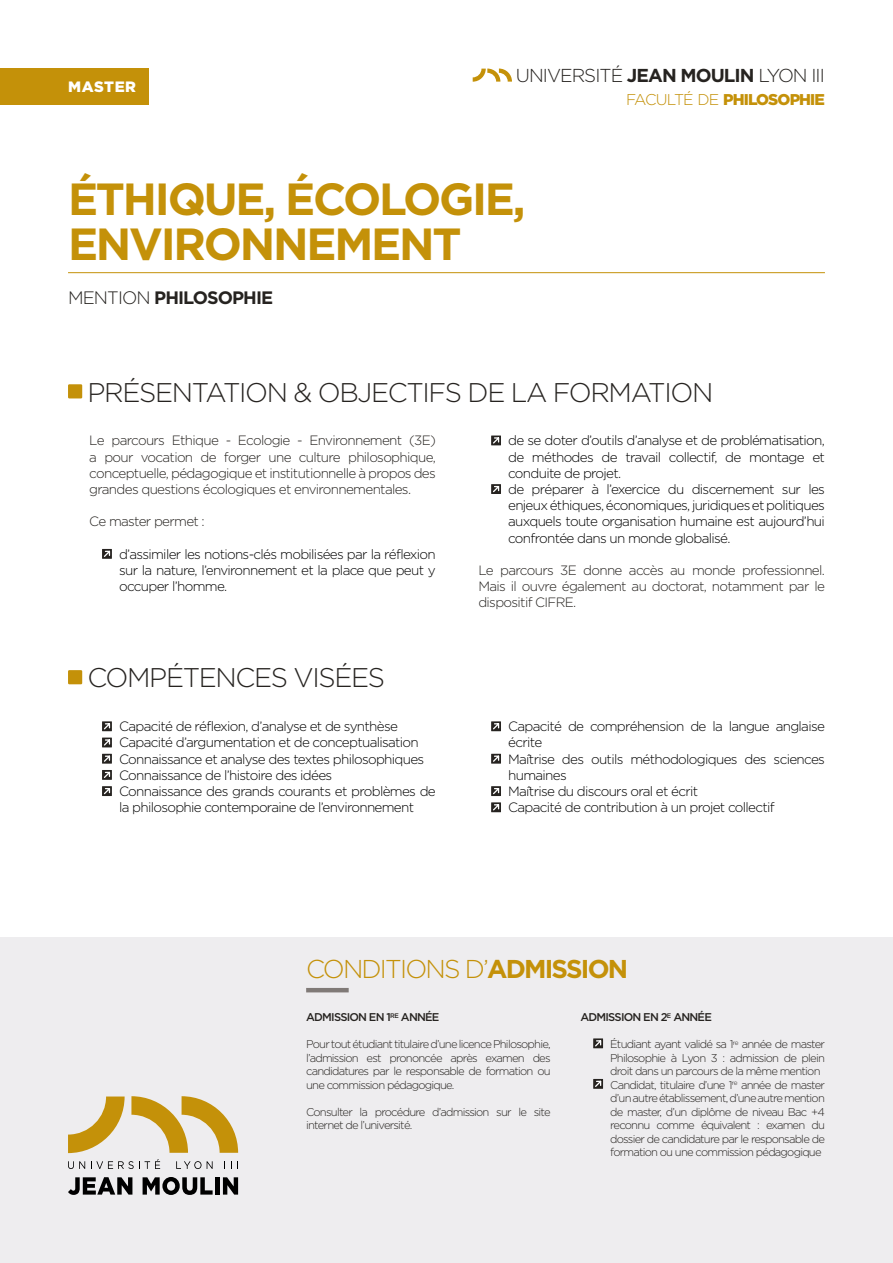
<style>
.page{position:relative;width:893px;height:1263px;background:#fff}
.page>*{position:absolute;margin:0;border:0;box-sizing:border-box;transform-origin:0 0}
.t1{font:700 45px/45px "Gotham";letter-spacing:-.05em;color:#c49109}
.t2{font:300 27px "Gotham";letter-spacing:-.05em;color:#262320}
.t3{font:300 25.8px "Gotham";letter-spacing:-.07em;color:#c49109}
.t4{font:300 18.75px "Gotham";letter-spacing:-.05em;color:#262320}
.t5{font:700 18px "Gotham";letter-spacing:-.05em;color:#262320}
.t6{font:900 15.6px "Gotham";letter-spacing:-.055em;color:#c49109}
.t7{font:900 15px "Gotham";letter-spacing:.04em;color:#fff}
.t8{font:300 13.5px/16.2px "Gotham";letter-spacing:-.05em;color:#000}
.t9{font:300 13.5px/16.2px "Gotham";letter-spacing:-.05em;color:#262320;text-align:justify}
.t10{font:300 12px/14.4px "Gotham";letter-spacing:-.075em;color:#262320}
.t11{font:500 12px "Gotham";letter-spacing:-.075em;color:#262320}
.t12{font:300 11.25px/13.5px "Gotham";letter-spacing:-.07em;color:#262320}
.t13{font:500 11.25px "Gotham";letter-spacing:-.07em;color:#262320}
.s1{font-weight:700}
.s2{font-weight:300}
</style>
<div class="page">
<div style="left:0;top:68px;width:149px;height:36px;background:#c49109"></div>
<div style="left:0;top:937px;width:893px;height:326px;background:#eeedef"></div>
<svg style="left:68px;top:1096px;width:57px;height:57px"></svg>
<svg style="left:131px;top:1096px;width:107px;height:57px"></svg>
<svg style="left:68px;top:1161px;width:17px;height:8px"></svg>
<svg style="left:91px;top:1159px;width:69px;height:10px"></svg>
<svg style="left:176px;top:1161px;width:37px;height:8px"></svg>
<svg style="left:231px;top:1161px;width:7px;height:8px"></svg>
<svg style="left:68px;top:1177px;width:64px;height:18px"></svg>
<svg style="left:143px;top:1177px;width:70px;height:18px"></svg>
<div style="left:215px;top:1177px;width:5px;height:17px;background:#000"></div>
<svg style="left:223px;top:1177px;width:15px;height:17px"></svg>
<svg style="left:473px;top:69px;width:39px;height:13px"></svg>
<hr style="left:68px;top:272px;width:757px;height:1px;background:#c49109">
<svg style="left:102px;top:549px;width:10px;height:10px"></svg>
<svg style="left:103px;top:549px;width:8px;height:9px"></svg>
<svg style="left:491px;top:435px;width:10px;height:10px"></svg>
<svg style="left:492px;top:436px;width:8px;height:9px"></svg>
<svg style="left:491px;top:484px;width:10px;height:10px"></svg>
<svg style="left:492px;top:485px;width:8px;height:8px"></svg>
<svg style="left:102px;top:721px;width:10px;height:10px"></svg>
<svg style="left:103px;top:722px;width:8px;height:9px"></svg>
<svg style="left:102px;top:737px;width:10px;height:10px"></svg>
<svg style="left:103px;top:738px;width:8px;height:9px"></svg>
<svg style="left:102px;top:754px;width:10px;height:10px"></svg>
<svg style="left:103px;top:754px;width:8px;height:9px"></svg>
<svg style="left:102px;top:770px;width:10px;height:10px"></svg>
<svg style="left:103px;top:770px;width:8px;height:9px"></svg>
<svg style="left:102px;top:786px;width:10px;height:10px"></svg>
<svg style="left:103px;top:787px;width:8px;height:8px"></svg>
<svg style="left:491px;top:721px;width:10px;height:10px"></svg>
<svg style="left:492px;top:722px;width:8px;height:9px"></svg>
<svg style="left:491px;top:754px;width:10px;height:10px"></svg>
<svg style="left:492px;top:754px;width:8px;height:9px"></svg>
<svg style="left:491px;top:786px;width:10px;height:10px"></svg>
<svg style="left:492px;top:787px;width:8px;height:8px"></svg>
<svg style="left:491px;top:802px;width:10px;height:10px"></svg>
<svg style="left:492px;top:803px;width:8px;height:9px"></svg>
<svg style="left:593px;top:1038px;width:10px;height:10px"></svg>
<svg style="left:594px;top:1038px;width:8px;height:10px"></svg>
<svg style="left:593px;top:1079px;width:10px;height:10px"></svg>
<svg style="left:594px;top:1079px;width:8px;height:10px"></svg>
<div style="left:68px;top:384px;width:14px;height:14px;background:#c49109"></div>
<div style="left:68px;top:670px;width:14px;height:14px;background:#c49109"></div>
<hr style="left:306px;top:988px;width:43px;height:4px;background:#807a77">
<p class="t7" style="left:68px;top:78px;width:70px">MASTER</p>
<h3 class="t4" style="left:516px;top:65px;width:311px">UNIVERSITÉ <span class="s1">JEAN MOULIN</span> LYON III</h3>
<p class="t6" style="left:626px;top:90px;width:200px"><span class="s2">FACULTÉ DE</span> PHILOSOPHIE</p>
<h1 class="t1" style="left:68px;top:176px;width:459px">ÉTHIQUE, ÉCOLOGIE,<br>ENVIRONNEMENT</h1>
<h3 class="t5" style="left:68px;top:287px;width:207px"><span class="s2">MENTION</span> PHILOSOPHIE</h3>
<h2 class="t2" style="left:88px;top:377px;width:627px">PRÉSENTATION &amp; OBJECTIFS DE LA FORMATION</h2>
<p class="t9" style="left:89px;top:432px;width:348px">Le parcours Ethique - Ecologie - Environnement (3E) a pour vocation de forger une culture philosophique, conceptuelle, pédagogique et institutionnelle à propos des grandes questions écologiques et environnementales.</p>
<p class="t9" style="left:89px;top:513px;width:117px">Ce master permet :</p>
<p class="t8" style="left:119px;top:546px;width:318px;text-align:justify">d’assimiler les notions-clés mobilisées par la réflexion sur la nature, l’environnement et la place que peut y occuper l’homme.</p>
<h2 class="t2" style="left:88px;top:663px;width:299px">COMPÉTENCES VISÉES</h2>
<p class="t8" style="left:508px;top:432px;width:318px">de se doter d’outils d’analyse et de problématisation, de méthodes de travail collectif, de montage et conduite de projet.<br>de préparer à l’exercice du discernement sur les enjeux éthiques, économiques, juridiques et politiques auxquels toute organisation humaine est aujourd’hui confrontée dans un monde globalisé.</p>
<p class="t9" style="left:478px;top:562px;width:348px">Le parcours 3E donne accès au monde professionnel.<br>Mais il ouvre également au doctorat, notamment par le dispositif CIFRE.</p>
<p class="t8" style="left:119px;top:718px;width:318px">Capacité de réflexion, d’analyse et de synthèse Capacité d’argumentation et de conceptualisation Connaissance et analyse des textes philosophiques Connaissance de l’histoire des idées<br>Connaissance des grands courants et problèmes de la philosophie contemporaine de l’environnement</p>
<p class="t8" style="left:508px;top:718px;width:318px">Capacité de compréhension de la langue anglaise écrite<br>Maîtrise des outils méthodologiques des sciences humaines<br>Maîtrise du discours oral et écrit<br>Capacité de contribution à un projet collectif</p>
<h3 class="t3" style="left:306px;top:955px;width:323px">CONDITIONS D’<span class="s1">ADMISSION</span></h3>
<p class="t11" style="left:306px;top:1011px;width:142px">ADMISSION EN 1<sup>RE</sup> ANNÉE</p>
<p class="t10" style="left:306px;top:1039px;width:246px;text-align:justify">Philosophie, l’admission est prononcée après examen des candidatures par le responsable de formation ou une commission pédagogique.</p>
<p class="t13" style="left:306px;top:1011px;width:135px">ADMISSION EN 1<sup>RE</sup> ANNÉE</p>
<p class="t12" style="left:306px;top:1037px;width:246px;text-align:justify">Pour tout étudiant titulaire d’une licence Philosophie, l’admission est prononcée après examen des candidatures par le responsable de formation ou une commission pédagogique.</p>
<p class="t12" style="left:306px;top:1105px;width:246px">Consulter la procédure d’admission sur le site internet de l’université.</p>
<p class="t11" style="left:580px;top:1011px;width:141px">ADMISSION EN 2<sup>E</sup> ANNÉE</p>
<p class="t10" style="left:610px;top:1039px;width:216px">master Philosophie à Lyon 3 : admission de plein droit dans un parcours de la même mention<br>Candidat, titulaire d’une 1<sup>re</sup> année de master d’un autre établissement, d’une</p>
<p class="t10" style="left:610px;top:1125px;width:216px">niveau Bac +4 reconnu comme équivalent : examen du dossier de candidature</p>
<p class="t13" style="left:580px;top:1011px;width:133px">ADMISSION EN 2<sup>E</sup> ANNÉE</p>
<p class="t12" style="left:610px;top:1037px;width:216px">Étudiant ayant validé sa 1<sup>re</sup> année de master Philosophie à Lyon 3 : admission de plein droit dans un parcours de la même mention Candidat, titulaire d’une 1<sup>re</sup> année de master d’un autre établissement, d’une autre mention de master, d’un diplôme de niveau Bac +4 reconnu comme équivalent : examen du dossier de candidature par le responsable de formation ou une commission pédagogique</p>
</div>
